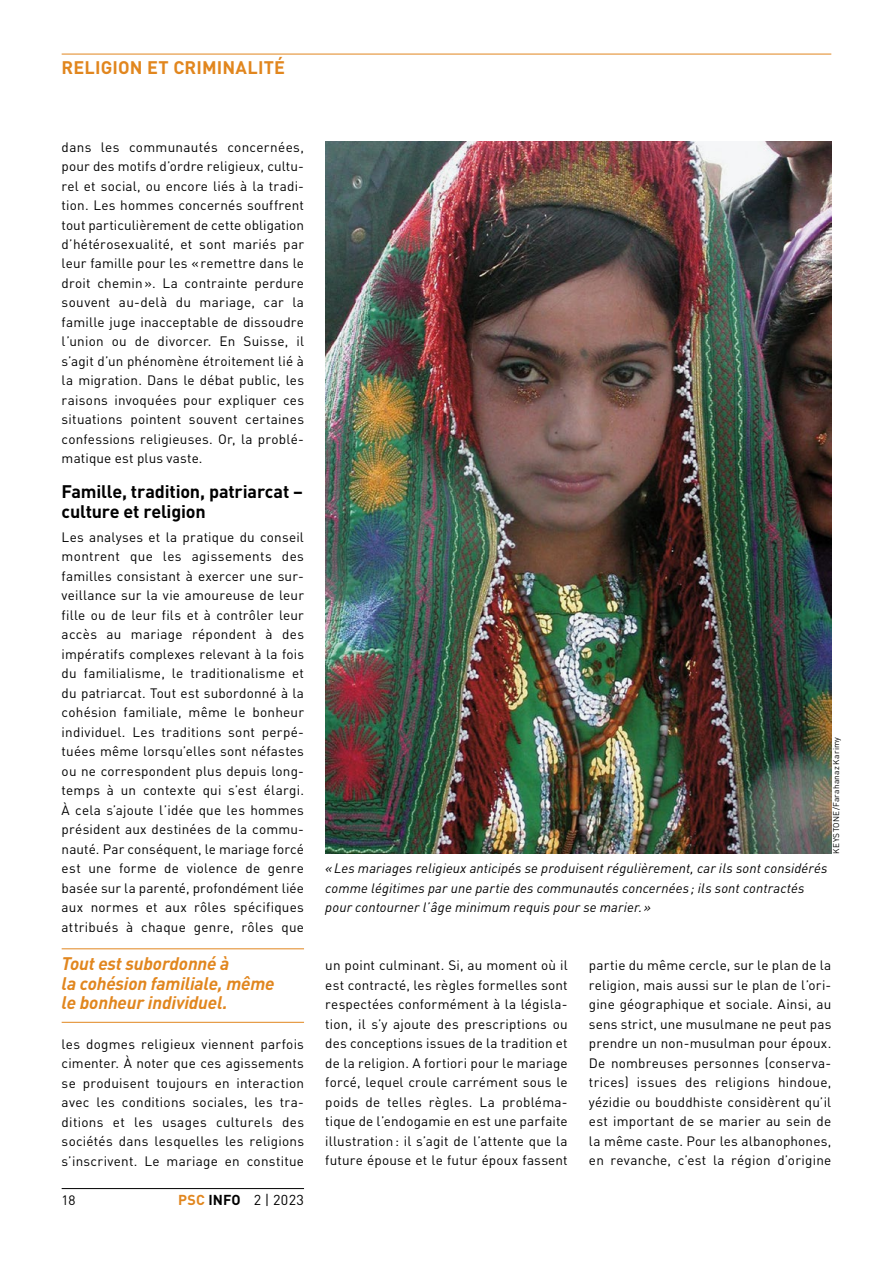
<style>
.page{position:relative;width:893px;height:1263px;background:#fff}
.page>*{position:absolute;margin:0;border:0;box-sizing:border-box;transform-origin:0 0}
.t1{font:italic 18px/19.5px "DIN DIN Bold";letter-spacing:-.01em;color:#e1861e}
.t2{font:700 18px/19.5px "DIN";letter-spacing:-.01em;color:#000}
.t3{font:700 18px "DIN";letter-spacing:.01em;color:#e1861e}
.t4{font:14.25px "DIN";color:#000}
.t5{font:13.5px/19.5px "DIN";letter-spacing:.015em;color:#000}
.t6{font:italic 13.5px/19.5px "DIN DIN Regular";letter-spacing:.01em;color:#000}
.t7{font:8.25px "DIN";letter-spacing:.025em;color:#000}
.s1{font-weight:700;color:#e1861e}
.s2{font-weight:700}
</style>
<div class="page">
<hr style="left:62px;top:1188px;width:242px;height:1px;background:#000">
<hr style="left:62px;top:54px;width:769px;height:1px;background:#e1861e">
<img style="left:325px;top:141px;width:506px;height:713px">
<hr style="left:62px;top:948px;width:242px;height:1px;background:#e1861e">
<hr style="left:62px;top:1022px;width:242px;height:1px;background:#e1861e">
<h1 class="t3" style="left:62px;top:55px;width:225px">RELIGION ET CRIMINALITÉ</h1>
<p class="t5" style="left:62px;top:137px;width:244px;text-align:justify">dans les communautés concernées, pour des motifs d’ordre religieux, cultu&shy;rel et social, ou encore liés à la tradi&shy;tion. Les hommes concernés souffrent tout particulièrement de cette obligation d’hétérosexualité, et sont mariés par leur famille pour les «remettre dans le droit chemin». La contrainte perdure souvent au-delà du mariage, car la famille juge inacceptable de dissoudre l’union ou de divorcer. En Suisse, il s’agit d’un phénomène étroitement lié à la migration. Dans le débat public, les raisons invoquées pour expliquer ces situations pointent souvent certaines confessions religieuses. Or, la problé&shy;matique est plus vaste.</p>
<h1 class="t2" style="left:62px;top:481px;width:243px">Famille, tradition, patriarcat – culture et religion</h1>
<p class="t5" style="left:62px;top:527px;width:244px">Les analyses et la pratique du conseil montrent que les agissements des familles consistant à exercer une sur&shy;veillance sur la vie amoureuse de leur fille ou de leur fils et à contrôler leur accès au mariage répondent à des impératifs complexes relevant à la fois du familialisme, le traditionalisme et du patriarcat. Tout est subordonné à la cohésion familiale, même le bonheur individuel. Les traditions sont perpé&shy;tuées même lorsqu’elles sont néfastes ou ne correspondent plus depuis long&shy;temps à un contexte qui s’est élargi.<br>À cela s’ajoute l’idée que les hommes président aux destinées de la commu&shy;nauté. Par conséquent, le mariage forcé est une forme de violence de genre basée sur la parenté, profondément liée aux normes et aux rôles spécifiques attribués à chaque genre, rôles que</p>
<h1 class="t1" style="left:62px;top:953px;width:214px">Tout est subordonné à<br>la cohésion familiale, même le bonheur individuel.</h1>
<p class="t5" style="left:62px;top:1034px;width:244px">les dogmes religieux viennent parfois cimenter. À noter que ces agissements se produisent toujours en interaction avec les conditions sociales, les tra&shy;ditions et les usages culturels des sociétés dans lesquelles les religions s’inscrivent. Le mariage en constitue</p>
<p class="t5" style="left:62px;top:1190px;width:15px">18</p>
<p class="t4" style="left:178px;top:1190px;width:127px"><span class="s1">PSC</span> <span class="s2">INFO</span> 2 | 2023</p>
<p class="t7" style="left:831px;top:854px;width:118px;rotate:-90deg">KEYSTONE/Farahanaz Karimy</p>
<p class="t6" style="left:325px;top:858px;width:504px">«Les mariages religieux anticipés se produisent régulièrement, car ils sont considérés comme légitimes par une partie des communautés concernées ; ils sont contractés pour contourner l’âge minimum requis pour se marier.»</p>
<p class="t5" style="left:325px;top:955px;width:244px;text-align:justify">un point culminant. Si, au moment où il est contracté, les règles formelles sont respectées conformément à la législa&shy;tion, il s’y ajoute des prescriptions ou des conceptions issues de la tradition et de la religion. A fortiori pour le mariage forcé, lequel croule carrément sous le poids de telles règles. La probléma&shy;tique de l’endogamie en est une parfaite illustration: il s’agit de l’attente que la future épouse et le futur époux fassent</p>
<p class="t5" style="left:589px;top:955px;width:244px">partie du même cercle, sur le plan de la religion, mais aussi sur le plan de l’ori&shy;gine géographique et sociale. Ainsi, au sens strict, une musulmane ne peut pas prendre un non-musulman pour époux.<br>De nombreuses personnes (conserva&shy;trices) issues des religions hindoue, yézidie ou bouddhiste considèrent qu’il est important de se marier au sein de la même caste. Pour les albanophones, en revanche, c’est la région d’origine</p>
</div>
